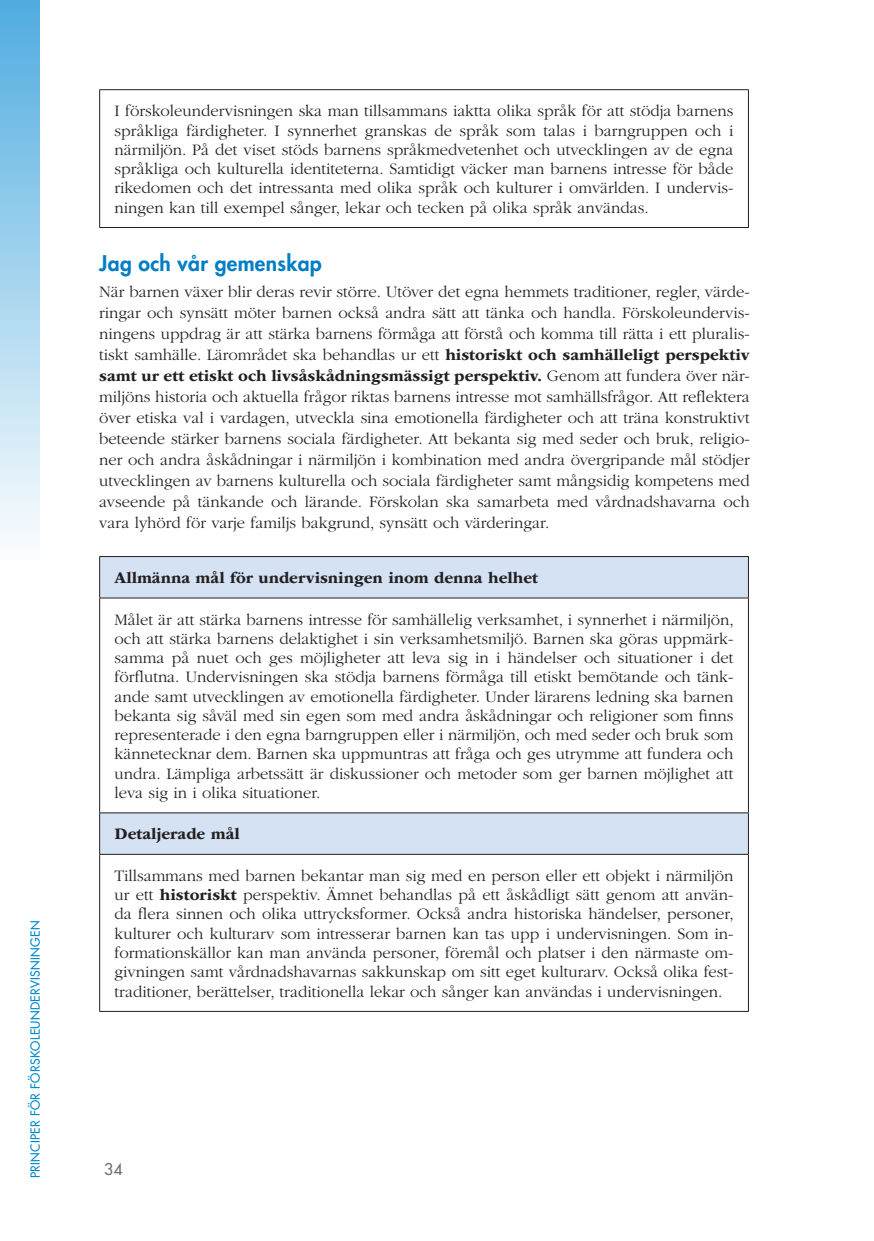
<style>
.page{position:relative;width:874px;height:1241px;background:#fff}
.page>*{position:absolute;margin:0;border:0;box-sizing:border-box;transform-origin:0 0}
.t1{font:800 21px "Futura Std";letter-spacing:.015em;color:#007dc5}
.t2{font:300 16.62px/19.2px "ITC Garamond Std";color:#231f20;text-align:justify}
.t3{font:700 16.62px "ITC Garamond Std";color:#231f20}
.t4{font:500 15.75px "Futura Std";color:#6d6f71}
.t5{font:500 12.25px "Futura Std";letter-spacing:.025em;color:#008acc}
.s1{font-weight:700}
</style>
<div class="page">
<div style="left:0;top:0;width:39px;height:572px;background:linear-gradient(to bottom,#50ace0,#fff)"></div>
<hr style="left:99px;top:89px;width:649px;height:1px;background:#231f20">
<hr style="left:99px;top:90px;width:1px;height:137px;background:#231f20">
<hr style="left:747px;top:90px;width:1px;height:137px;background:#231f20">
<hr style="left:99px;top:227px;width:649px;height:1px;background:#231f20">
<svg style="left:100px;top:557px;width:647px;height:296px"></svg>
<hr style="left:99px;top:556px;width:649px;height:1px;background:#231f20">
<hr style="left:99px;top:557px;width:1px;height:40px;background:#231f20">
<hr style="left:747px;top:557px;width:1px;height:40px;background:#231f20">
<hr style="left:99px;top:597px;width:649px;height:1px;background:#231f20">
<hr style="left:99px;top:598px;width:1px;height:214px;background:#231f20">
<hr style="left:747px;top:598px;width:1px;height:214px;background:#231f20">
<hr style="left:99px;top:812px;width:649px;height:1px;background:#231f20">
<hr style="left:99px;top:813px;width:1px;height:40px;background:#231f20">
<hr style="left:747px;top:813px;width:1px;height:40px;background:#231f20">
<hr style="left:99px;top:853px;width:649px;height:1px;background:#231f20">
<hr style="left:99px;top:854px;width:1px;height:156px;background:#231f20">
<hr style="left:747px;top:854px;width:1px;height:156px;background:#231f20">
<hr style="left:99px;top:1010px;width:649px;height:1px;background:#231f20">
<p class="t5" style="left:27px;top:1177px;width:259px;rotate:-90deg">PRINCIPER FÖR FÖRSKOLEUNDERVISNINGEN</p>
<p class="t2" style="left:114px;top:102px;width:620px">I förskoleundervisningen ska man tillsammans iaktta olika språk för att stödja barnens språkliga färdigheter. I synnerhet granskas de språk som talas i barngruppen och i närmiljön. På det viset stöds barnens språkmedvetenhet och utvecklingen av de egna språkliga och kulturella identiteterna. Samtidigt väcker man barnens intresse för både rikedomen och det intressanta med olika språk och kulturer i omvärlden. I undervis&shy;ningen kan till exempel sånger, lekar och tecken på olika språk användas.</p>
<p class="t1" style="left:99px;top:250px;width:224px">Jag och vår gemenskap</p>
<p class="t2" style="left:99px;top:281px;width:651px;line-height:21px">När barnen växer blir deras revir större. Utöver det egna hemmets traditioner, regler, värde&shy;ringar och synsätt möter barnen också andra sätt att tänka och handla. Förskoleundervis&shy;ningens uppdrag är att stärka barnens förmåga att förstå och komma till rätta i ett pluralis&shy;tiskt samhälle. Lärområdet ska behandlas ur ett <span class="s1">historiskt och samhälleligt perspektiv samt ur ett etiskt och livsåskådningsmässigt perspektiv.</span> Genom att fundera över när&shy;miljöns historia och aktuella frågor riktas barnens intresse mot samhällsfrågor. Att reflektera över etiska val i vardagen, utveckla sina emotionella färdigheter och att träna konstruktivt beteende stärker barnens sociala färdigheter. Att bekanta sig med seder och bruk, religio&shy;ner och andra åskådningar i närmiljön i kombination med andra övergripande mål stödjer utvecklingen av barnens kulturella och sociala färdigheter samt mångsidig kompetens med avseende på tänkande och lärande. Förskolan ska samarbeta med vårdnadshavarna och vara lyhörd för varje familjs bakgrund, synsätt och värderingar.</p>
<p class="t3" style="left:114px;top:568px;width:425px">Allmänna mål för undervisningen inom denna helhet</p>
<p class="t2" style="left:114px;top:610px;width:620px">Målet är att stärka barnens intresse för samhällelig verksamhet, i synnerhet i närmiljön, och att stärka barnens delaktighet i sin verksamhetsmiljö. Barnen ska göras uppmärk&shy;samma på nuet och ges möjligheter att leva sig in i händelser och situationer i det förflutna. Undervisningen ska stödja barnens förmåga till etiskt bemötande och tänk&shy;ande samt utvecklingen av emotionella färdigheter. Under lärarens ledning ska barnen bekanta sig såväl med sin egen som med andra åskådningar och religioner som finns representerade i den egna barngruppen eller i närmiljön, och med seder och bruk som kännetecknar dem. Barnen ska uppmuntras att fråga och ges utrymme att fundera och undra. Lämpliga arbetssätt är diskussioner och metoder som ger barnen möjlighet att leva sig in i olika situationer.</p>
<p class="t3" style="left:114px;top:824px;width:127px">Detaljerade mål</p>
<p class="t2" style="left:114px;top:866px;width:620px">Tillsammans med barnen bekantar man sig med en person eller ett objekt i närmiljön ur ett <span class="s1">historiskt</span> perspektiv. Ämnet behandlas på ett åskådligt sätt genom att använ&shy;da flera sinnen och olika uttrycksformer. Också andra historiska händelser, personer, kulturer och kulturarv som intresserar barnen kan tas upp i undervisningen. Som in&shy;formationskällor kan man använda personer, föremål och platser i den närmaste om&shy;givningen samt vårdnadshavarnas sakkunskap om sitt eget kulturarv. Också olika fest&shy;traditioner, berättelser, traditionella lekar och sånger kan användas i undervisningen.</p>
<p class="t4" style="left:104px;top:1159px;width:20px">34</p>
</div>
